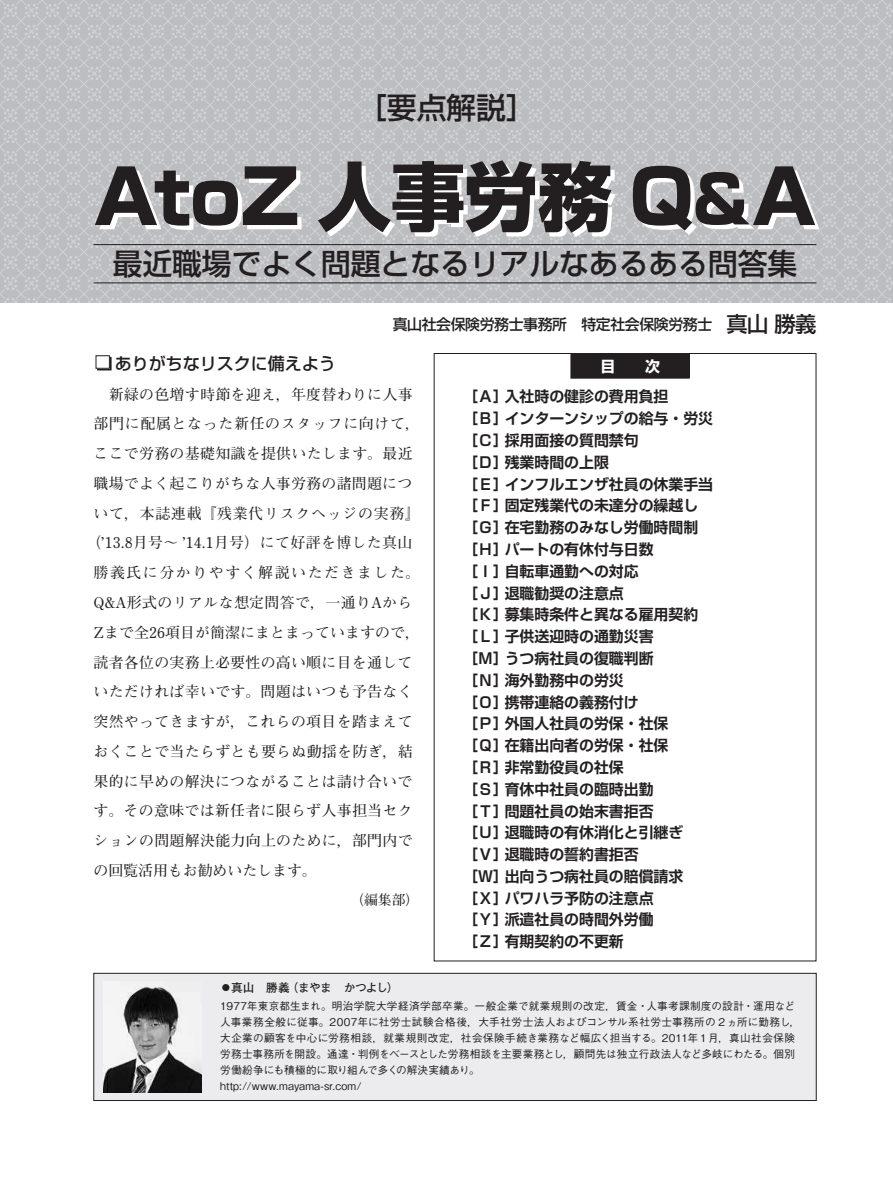
<style>
.page{position:relative;width:893px;height:1189px;background:#fff}
.page>*{position:absolute;margin:0;border:0;box-sizing:border-box;transform-origin:0 0}
.t1{font:800 74.4px "Shin Go Pr 6 N";letter-spacing:-.015em;color:#231f20}
.t2{font:500 29.7px "Shin Go Pr 6 N";color:#231f20}
.t3{font:500 16.95px "Shin Go Pr 6 N";color:#231f20}
.t4{font:700 14.85px/21.8px "Shin Go Pr 6 N De";color:#231f20}
.t5{font:700 14.85px "Futo Min A101 Pr 6 N";letter-spacing:.025em;color:#231f20}
.t6{font:700 14.85px "Futo Min A101 Pr 6 N";letter-spacing:.05em;color:#231f20}
.t7{font:500 14.85px "Shin Go Pr 6 N";letter-spacing:-.025em;color:#231f20}
.t8{font:700 14.85px "Futo Min A101 Pr 6 N";letter-spacing:.105em;color:#231f20}
.t9{font:700 14.85px "Futo Min A101 Pr 6 N";color:#231f20}
.t10{font:700 14.85px "Shin Go Pr 6 N";color:#fff}
.t11{font:700 13.8px "Futo Min A101 Pr 6 N";color:#231f20}
.t12{font:700 11.7px "Futo Go B101 Pr 6 N";letter-spacing:-.04em;color:#231f20}
.t13{font:500 10.65px/15.9px "Gothic BBB Pr 6 N";letter-spacing:.02em;color:#231f20}
.s1{font-size:65.85px}
.s2{font-size:21.3px}
</style>
<div class="page">
<svg style="left:0;top:0;width:893px;height:302px;background:#c0c1c3"></svg>
<div style="left:571px;top:353px;width:118px;height:25px;background:#231f20"></div>
<div style="left:94px;top:973px;width:722px;height:127px;background:#ececee"></div>
<div style="left:94px;top:973px;width:722px;height:127px;border:1px solid #231f20"></div>
<div style="left:97px;top:357px;width:14px;height:13px;border:1px solid #231f20"></div>
<div style="left:96px;top:356px;width:13px;height:12px;background:#fff"></div>
<div style="left:96px;top:355px;width:14px;height:13px;border:1px solid #231f20"></div>
<img style="left:104px;top:986px;width:98px;height:106px">
<hr style="left:94px;top:244px;width:722px;height:1px;background:#231f20">
<hr style="left:94px;top:282px;width:722px;height:1px;background:#231f20">
<h2 class="t2" style="left:357px;top:93px;width:180px">［要点解説］</h2>
<h1 class="t1" style="left:94px;top:159px;width:724px">AtoZ 人事労務 Q<span class="s1">&amp;</span>A</h1>
<h2 class="t2" style="left:113px;top:249px;width:686px">最近職場でよく問題となるリアルなあるある問答集</h2>
<p class="t7" style="left:393px;top:317px;width:425px">真山社会保険労務士事務所　特定社会保険労務士　<span class="s2">真山 勝義</span></p>
<p class="t3" style="left:115px;top:354px;width:223px">ありがちなリスクに備えよう</p>
<p class="t5" style="left:94px;top:386px;width:320px">　新緑の色増す時節を迎え，年度替わりに人事</p>
<p class="t6" style="left:94px;top:416px;width:328px">部門に配属となった新任のスタッフに向けて，</p>
<p class="t5" style="left:94px;top:446px;width:320px">ここで労務の基礎知識を提供いたします。最近</p>
<p class="t5" style="left:94px;top:476px;width:320px">職場でよく起こりがちな人事労務の諸問題につ</p>
<p class="t6" style="left:94px;top:505px;width:328px">いて，本誌連載『残業代リスクヘッジの実務』</p>
<p class="t5" style="left:86px;top:535px;width:328px">（し13.8月号〜し14.1月号）にて好評を博した真山</p>
<p class="t8" style="left:94px;top:565px;width:328px">勝義氏に分かりやすく解説いただきました。</p>
<p class="t5" style="left:94px;top:595px;width:320px">Q&amp;A形式のリアルな想定問答で，一通りAから</p>
<p class="t5" style="left:94px;top:624px;width:328px">Zまで全26項目が簡潔にまとまっていますので，</p>
<p class="t5" style="left:94px;top:654px;width:320px">読者各位の実務上必要性の高い順に目を通して</p>
<p class="t5" style="left:94px;top:684px;width:320px">いただければ幸いです。問題はいつも予告なく</p>
<p class="t5" style="left:94px;top:714px;width:320px">突然やってきますが，これらの項目を踏まえて</p>
<p class="t5" style="left:94px;top:743px;width:320px">おくことで当たらずとも要らぬ動揺を防ぎ，結</p>
<p class="t5" style="left:94px;top:773px;width:320px">果的に早めの解決につながることは請け合いで</p>
<p class="t5" style="left:94px;top:803px;width:320px">す。その意味では新任者に限らず人事担当セク</p>
<p class="t5" style="left:94px;top:833px;width:320px">ションの問題解決能力向上のために，部門内で</p>
<p class="t9" style="left:94px;top:863px;width:225px">の回覧活用もお勧めいたします。</p>
<p class="t11" style="left:350px;top:892px;width:71px">（編集部）</p>
<p class="t10" style="left:601px;top:359px;width:61px">目　　次</p>
<p class="t4" style="left:463px;top:386px;width:251px">［A］入社時の健診の費用負担<br>［B］インターンシップの給与・労災［C］採用面接の質問禁句<br>［D］残業時間の上限<br>［ E ］インフルエンザ社員の休業手当［ F ］固定残業代の未達分の繰越し［G］在宅勤務のみなし労働時間制［H］パートの有休付与日数<br>［ I ］自転車通勤への対応<br>［ J ］退職勧奨の注意点<br>［K］募集時条件と異なる雇用契約［ L ］子供送迎時の通勤災害<br>［M］うつ病社員の復職判断<br>［N］海外勤務中の労災<br>［O］携帯連絡の義務付け<br>［P］外国人社員の労保・社保<br>［Q］在籍出向者の労保・社保<br>［R］非常勤役員の社保<br>［S］育休中社員の臨時出勤<br>［ T ］問題社員の始末書拒否<br>［U］退職時の有休消化と引継ぎ［V］退職時の誓約書拒否<br>［W］出向うつ病社員の賠償請求［X］パワハラ予防の注意点<br>［Y］派遣社員の時間外労働<br>［Z］有期契約の不更新</p>
<p class="t12" style="left:220px;top:982px;width:180px">⃝真山　勝義（まやま　かつよし）</p>
<p class="t13" style="left:220px;top:998px;width:582px">19ＣＣ年東京都生まれ。明治学院大学経済学部卒業。一般企業で就業規則の改定，賃金・人事考課制度の設計・運用など人事業務全般に従事。200Ｃ年に社労士試験合格後，大手社労士法人およびコンサル系社労士事務所の 2ヵ所に勤務し，大企業の顧客を中心に労務相談，就業規則改定，社会保険手続き業務など幅広く担当する。2011年 1月，真山社会保険労務士事務所を開設。通達・判例をベースとした労務相談を主要業務とし，顧問先は独立行政法人など多岐にわたる。個別労働紛争にも積極的に取り組んで多くの解決実績あり。<br>hががp://くくく３maけama２かお３com/</p>
</div>
